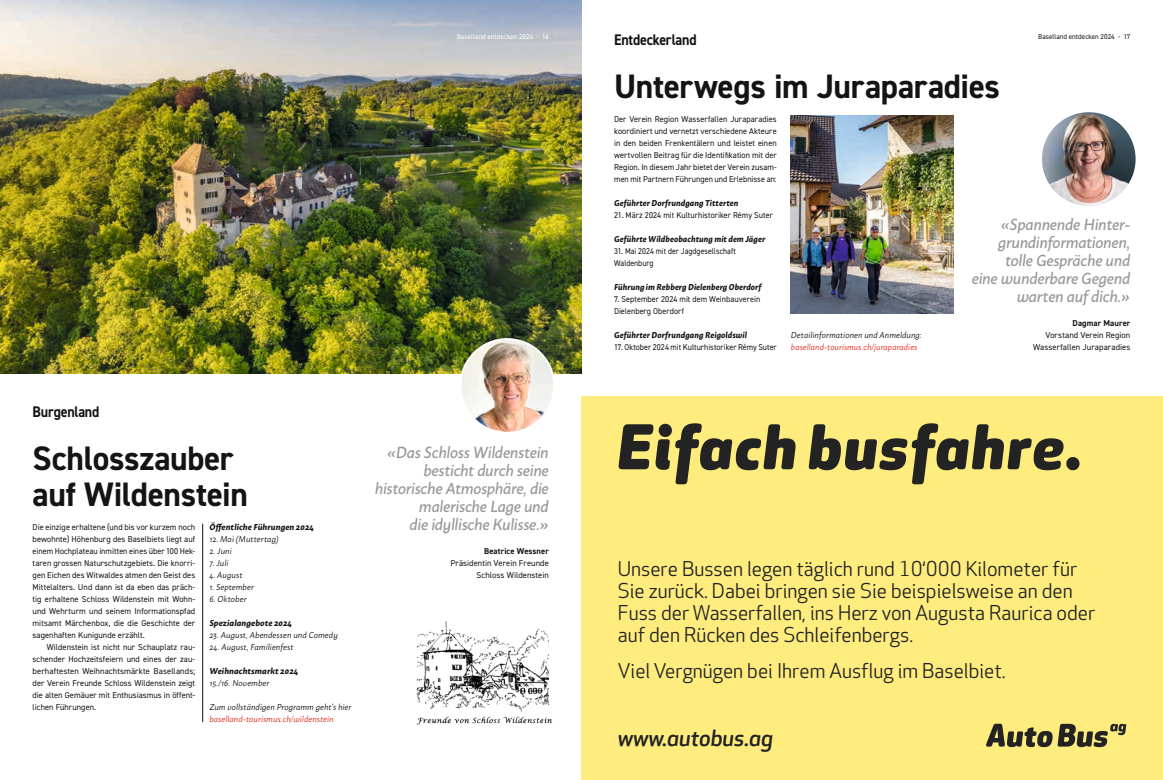
<style>
.page{position:relative;width:1163px;height:780px;background:#fff}
.page>*{position:absolute;margin:0;border:0;box-sizing:border-box;transform-origin:0 0}
.t1{font:italic 800 60px "Apex Rounded";letter-spacing:.04em;color:#222322}
.t2{font:700 34px/36px "DIN2014";letter-spacing:-.01em;color:#131413}
.t3{font:italic 500 22px "Apex Rounded";color:#222322}
.t4{font:20px/22px "Apex Rounded";color:#222322}
.t5{font:italic 500 16px/18px "Macho";letter-spacing:-.02em;color:#999;text-align:right}
.t6{font:700 15.4px "DIN2014";letter-spacing:-.015em;color:#131413;scale:.91 1}
.t7{font:8.5px/12px "DIN2014";letter-spacing:.005em;color:#131413;text-align:justify}
.t8{font:italic 8.5px "Macho";letter-spacing:.01em;color:#131413}
.t9{font:italic 700 8.5px "Macho";letter-spacing:.01em;color:#131413;scale:.95 1}
.t10{font:8.5px/12px "DIN2014";letter-spacing:.005em;color:#131413;scale:.95 1}
.t11{font:italic 8.5px "Macho";letter-spacing:.005em;color:#dc2a1b}
.t12{font:italic 700 8.5px "Macho";letter-spacing:.01em;color:#131413}
.t13{font:8.5px/12px "DIN2014";letter-spacing:.005em;color:#131413;scale:.9 1}
.t14{font:8.5px "DIN2014";letter-spacing:.005em;color:#131413;scale:.94 1}
.t15{font:700 8.5px "DIN2014";letter-spacing:.01em;color:#131413}
.t16{font:7px "DIN2014";letter-spacing:.005em;color:#fff}
.t17{font:7px "DIN2014";letter-spacing:.005em;color:#131413}
</style>
<div class="page">
<img style="left:0;top:0;width:581px;height:374px">
<hr style="left:202px;top:523px;width:1px;height:199px;background:#131413">
<div style="left:581px;top:396px;width:581px;height:384px;background:#feec7e"></div>
<svg style="left:986px;top:723px;width:139px;height:24px"></svg>
<img style="left:416px;top:621px;width:137px;height:104px">
<img style="left:460px;top:339px;width:94px;height:93px;border-radius:47px">
<div style="left:459px;top:338px;width:96px;height:95px;border:2px solid #fff;border-radius:50%"></div>
<img style="left:1041px;top:112px;width:94px;height:94px;border-radius:47px">
<img style="left:790px;top:115px;width:163px;height:199px">
<h3 class="t6" style="left:33px;top:401px;width:75px">Burgenland</h3>
<h2 class="t2" style="left:33px;top:440px;width:217px">Schlosszauber auf Wildenstein</h2>
<p class="t7" style="left:33px;top:521px;width:164px">Die einzige erhaltene (und bis vor kurzem noch bewohnte) Höhenburg des Baselbiets liegt auf einem Hochplateau inmitten eines über 100 Hek&shy;taren grossen Naturschutzgebiets. Die knorri&shy;gen Eichen des Witwaldes atmen den Geist des Mittelalters. Und dann ist da eben das präch&shy;tig erhaltene Schloss Wildenstein mit Wohn&shy;und Wehrturm und seinem Informationspfad mitsamt Märchenbox, die die Geschichte der sagenhaften Kunigunde erzählt.</p>
<p class="t7" style="left:33px;top:641px;width:164px;text-indent:14px">Wildenstein ist nicht nur Schauplatz rau&shy;schender Hochzeitsfeiern und eines der zau&shy;berhaftesten Weihnachtsmärkte Basellands; der Verein Freunde Schloss Wildenstein zeigt die alten Gemäuer mit Enthusiasmus in öffent&shy;lichen Führungen.</p>
<p class="t12" style="left:209px;top:519px;width:106px">Öffentliche Führungen 2024</p>
<p class="t8" style="left:209px;top:531px;width:71px">12. Mai (Muttertag)</p>
<p class="t8" style="left:209px;top:543px;width:24px">2. Juni</p>
<p class="t8" style="left:209px;top:555px;width:21px">7. Juli</p>
<p class="t8" style="left:209px;top:567px;width:35px">4. August</p>
<p class="t8" style="left:209px;top:579px;width:46px">1. September</p>
<p class="t8" style="left:209px;top:591px;width:39px">6. Oktober</p>
<p class="t12" style="left:209px;top:615px;width:84px">Spezialangebote 2024</p>
<p class="t8" style="left:209px;top:627px;width:130px">23. August, Abendessen und Comedy</p>
<p class="t8" style="left:209px;top:639px;width:86px">24. August, Familienfest</p>
<p class="t12" style="left:209px;top:663px;width:90px">Weihnachtsmarkt 2024</p>
<p class="t8" style="left:209px;top:675px;width:61px">15./16. November</p>
<p class="t8" style="left:209px;top:699px;width:143px">Zum vollständigen Programm geht's hier</p>
<p class="t11" style="left:209px;top:711px;width:126px">baselland-tourismus.ch/wildenstein</p>
<h3 class="t6" style="left:614px;top:29px;width:92px">Entdeckerland</h3>
<p class="t16" style="left:456px;top:33px;width:94px">Baselland entdecken 2024 ‐ 16</p>
<p class="t17" style="left:1038px;top:33px;width:94px">Baselland entdecken 2024 ‐ 17</p>
<h2 class="t2" style="left:614px;top:68px;width:387px">Unterwegs im Juraparadies</h2>
<h3 class="t5" style="left:375px;top:442px;width:175px">«Das Schloss Wildenstein besticht durch seine historische Atmosphäre, die malerische Lage und<br>die idyllische Kulisse.»</h3>
<p class="t15" style="left:484px;top:545px;width:66px">Beatrice Wessner</p>
<p class="t7" style="left:450px;top:557px;width:100px;text-align:right">Präsidentin Verein Freunde<br>Schloss Wildenstein</p>
<p class="t7" style="left:614px;top:113px;width:164px">Der Verein Region Wasserfallen Juraparadies koordiniert und vernetzt verschiedene Akteure in den beiden Frenkentälern und leistet einen wertvollen Beitrag für die Identifikation mit der Region. In diesem Jahr bietet der Verein zusam&shy;men mit Partnern Führungen und Erlebnisse an:</p>
<p class="t9" style="left:614px;top:195px;width:132px">Geführter Dorfrundgang Titterten</p>
<p class="t10" style="left:614px;top:209px;width:168px">21. März 2024 mit Kulturhistoriker Rémy Suter</p>
<p class="t9" style="left:614px;top:231px;width:160px">Geführte Wildbeobachtung mit dem Jäger</p>
<p class="t13" style="left:614px;top:245px;width:137px">31. Mai 2024 mit der Jagdgesellschaft<br>Waldenburg</p>
<p class="t9" style="left:614px;top:279px;width:157px">Führung im Rebberg Dielenberg Oberdorf</p>
<p class="t10" style="left:614px;top:293px;width:155px">7. September 2024 mit dem Weinbauverein<br>Dielenberg Oberdorf</p>
<p class="t9" style="left:614px;top:327px;width:141px">Geführter Dorfrundgang Reigoldswil</p>
<p class="t14" style="left:614px;top:341px;width:174px">17. Oktober 2024 mit Kulturhistoriker Rémy Suter</p>
<p class="t8" style="left:790px;top:327px;width:132px">Detailinformationen und Anmeldung:</p>
<p class="t11" style="left:790px;top:339px;width:128px">baselland-tourismus.ch/juraparadies</p>
<h3 class="t5" style="left:971px;top:214px;width:160px">«Spannende Hinter&shy;grundinformationen, tolle Gespräche und<br>eine wunderbare Gegend warten auf dich.»</h3>
<p class="t15" style="left:1072px;top:318px;width:59px">Dagmar Maurer</p>
<p class="t7" style="left:1032px;top:329px;width:99px;text-align:right">Vorstand Verein Region<br>Wasserfallen Juraparadies</p>
<h1 class="t1" style="left:617px;top:414px;width:465px">Eifach busfahre.</h1>
<h3 class="t4" style="left:617px;top:558px;width:479px">Unsere Bussen legen täglich rund 10‘000 Kilometer für Sie zurück. Dabei bringen sie Sie beispielsweise an den Fuss der Wasserfallen, ins Herz von Augusta Raurica oder auf den Rücken des Schleifenbergs.</h3>
<h3 class="t4" style="left:617px;top:660px;width:389px">Viel Vergnügen bei Ihrem Ausflug im Baselbiet.</h3>
<h3 class="t3" style="left:617px;top:725px;width:157px">www.autobus.ag</h3>
</div>
